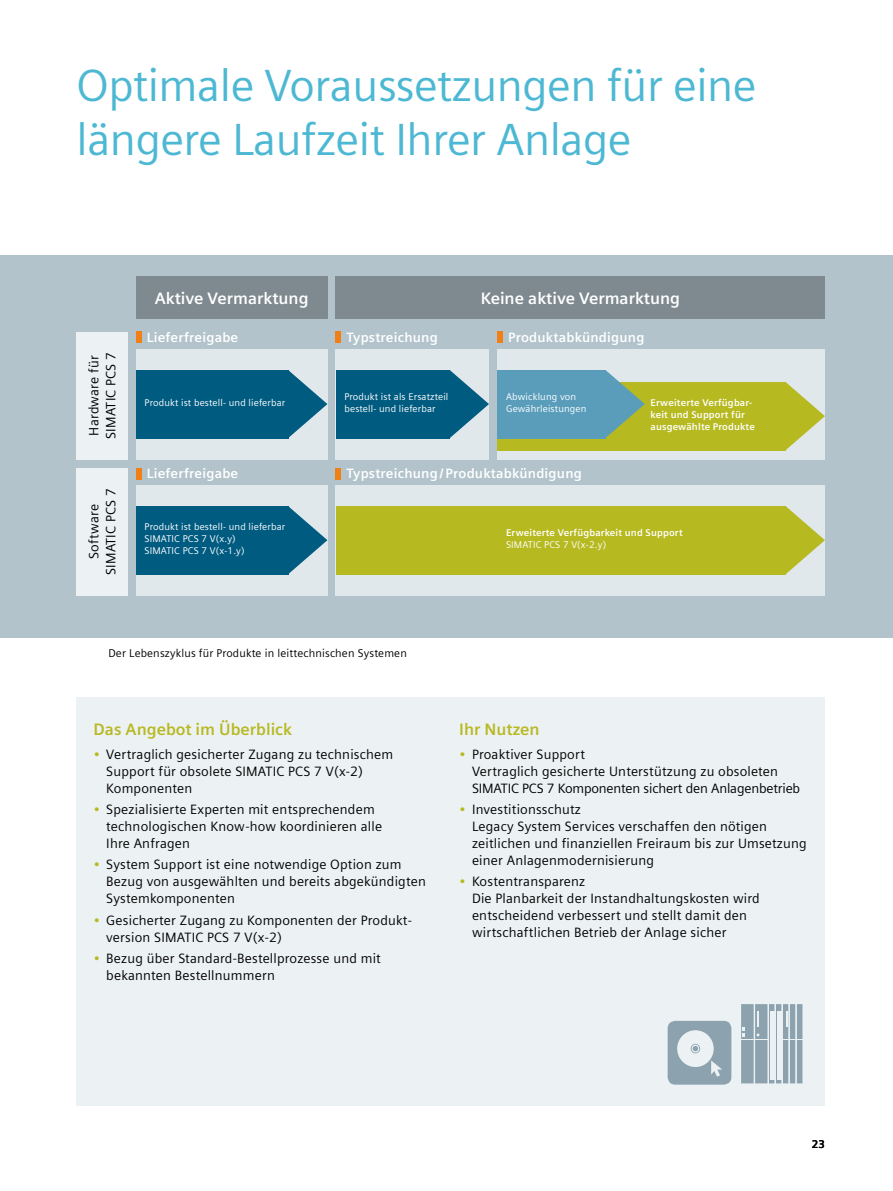
<style>
.page{position:relative;width:893px;height:1191px;background:#fff}
.page>*{position:absolute;margin:0;border:0;box-sizing:border-box;transform-origin:0 0}
.t1{font:45px/54px "Siemens Sans Global";letter-spacing:-.01em;color:#4db8d3}
.t2{font:700 16.5px "Siemens Sans Global";color:#fff}
.t3{font:700 16.5px "Siemens Sans Global";color:#b7b921}
.t4{font:13.5px/17px "Siemens Sans Global";letter-spacing:.015em;color:#000}
.t5{font:700 13.5px "Siemens Sans Global";letter-spacing:.015em;color:#fff}
.t6{font:11.25px "Siemens Sans Global";letter-spacing:.015em;color:#000}
.t7{font:700 11.25px "Siemens Sans Global";color:#000}
.t8{font:9.75px/12px "Siemens Sans Global";letter-spacing:.015em;color:#fff}
.t9{font:700 9.75px/12px "Siemens Sans Global";letter-spacing:.015em;color:#fff}
.s1{color:#b7b921}
</style>
<div class="page">
<div style="left:0;top:255px;width:893px;height:383px;background:#b2c3cc"></div>
<div style="left:77px;top:697px;width:748px;height:409px;background:#ecf1f3"></div>
<div style="left:136px;top:349px;width:191px;height:110px;background:#e1e8ec"></div>
<div style="left:668px;top:1020px;width:63px;height:64px;background:#8ca3af;border-radius:8px"></div>
<svg style="left:677px;top:1030px;width:45px;height:46px"></svg>
<svg style="left:741px;top:1004px;width:62px;height:80px"></svg>
<div style="left:77px;top:468px;width:51px;height:127px;background:#ecf1f3"></div>
<div style="left:77px;top:332px;width:51px;height:127px;background:#ecf1f3"></div>
<div style="left:136px;top:276px;width:191px;height:43px;background:#7e8a8f"></div>
<div style="left:336px;top:276px;width:489px;height:43px;background:#7e8a8f"></div>
<div style="left:136px;top:485px;width:191px;height:110px;background:#e1e8ec"></div>
<div style="left:336px;top:349px;width:153px;height:110px;background:#e1e8ec"></div>
<div style="left:497px;top:349px;width:328px;height:110px;background:#e1e8ec"></div>
<div style="left:136px;top:370px;width:152px;height:68px;background:#005b81"></div>
<svg style="left:288px;top:370px;width:39px;height:68px"></svg>
<div style="left:336px;top:485px;width:489px;height:110px;background:#e1e8ec"></div>
<div style="left:136px;top:506px;width:152px;height:68px;background:#005b81"></div>
<svg style="left:288px;top:506px;width:39px;height:68px"></svg>
<div style="left:336px;top:370px;width:114px;height:68px;background:#005b81"></div>
<svg style="left:450px;top:370px;width:39px;height:68px"></svg>
<div style="left:497px;top:382px;width:289px;height:68px;background:#b7b921"></div>
<svg style="left:786px;top:382px;width:39px;height:68px"></svg>
<div style="left:497px;top:370px;width:108px;height:68px;background:#599dbb"></div>
<svg style="left:605px;top:370px;width:40px;height:68px"></svg>
<div style="left:336px;top:506px;width:450px;height:68px;background:#b7b921"></div>
<svg style="left:786px;top:506px;width:39px;height:68px"></svg>
<div style="left:136px;top:332px;width:5px;height:11px;background:#f08015"></div>
<div style="left:136px;top:468px;width:5px;height:11px;background:#f08015"></div>
<div style="left:336px;top:332px;width:5px;height:11px;background:#f08015"></div>
<div style="left:497px;top:332px;width:6px;height:11px;background:#f08015"></div>
<div style="left:336px;top:468px;width:5px;height:11px;background:#f08015"></div>
<h1 class="t1" style="left:77px;top:60px;width:682px">Optimale Voraussetzungen für eine längere Laufzeit Ihrer Anlage</h1>
<p class="t2" style="left:155px;top:288px;width:155px">Aktive Vermarktung</p>
<p class="t2" style="left:481px;top:288px;width:201px">Keine aktive Vermarktung</p>
<p class="t4" style="left:86px;top:439px;width:88px;rotate:-90deg">Hardware für<br>SIMATIC PCS 7</p>
<p class="t4" style="left:86px;top:575px;width:88px;text-align:center;rotate:-90deg">Software<br>SIMATIC PCS 7</p>
<p class="t5" style="left:147px;top:329px;width:93px">Lieferfreigabe</p>
<p class="t5" style="left:347px;top:329px;width:93px">Typstreichung</p>
<p class="t5" style="left:508px;top:329px;width:138px">Produktabkündigung</p>
<p class="t8" style="left:145px;top:397px;width:142px">Produkt ist bestell- und lieferbar</p>
<p class="t5" style="left:147px;top:465px;width:93px">Lieferfreigabe</p>
<p class="t8" style="left:145px;top:521px;width:142px">Produkt ist bestell- und lieferbar<br>SIMATIC PCS 7 V(x.y)<br>SIMATIC PCS 7 V(x-1.y)</p>
<p class="t8" style="left:506px;top:391px;width:82px">Abwicklung von<br>Gewährleistungen</p>
<p class="t8" style="left:344px;top:391px;width:105px">Produkt ist als Ersatzteil bestell- und lieferbar</p>
<p class="t9" style="left:651px;top:397px;width:106px">Erweiterte Verfügbar&shy;keit und Support für ausgewählte Produkte</p>
<p class="t5" style="left:347px;top:465px;width:237px">Typstreichung / Produktabkündigung</p>
<p class="t9" style="left:506px;top:527px;width:178px">Erweiterte Verfügbarkeit und Support</p>
<p class="t8" style="left:506px;top:539px;width:102px">SIMATIC PCS 7 V(x-2.y)</p>
<p class="t6" style="left:108px;top:645px;width:300px">Der Lebenszyklus für Produkte in leittechnischen Systemen</p>
<p class="t3" style="left:94px;top:720px;width:200px">Das Angebot im Überblick</p>
<p class="t4" style="left:106px;top:746px;width:288px;text-indent:-13px"><span class="s1">•</span> Vertraglich gesicherter Zugang zu technischem<br>Support für obsolete SIMATIC PCS 7 V(x-2)<br>Komponenten</p>
<p class="t4" style="left:106px;top:801px;width:277px;text-indent:-13px"><span class="s1">•</span> Spezialisierte Experten mit entsprechendem technologischen Know-how koordinieren alle<br>Ihre Anfragen</p>
<p class="t4" style="left:106px;top:856px;width:321px;text-indent:-13px"><span class="s1">•</span> System Support ist eine notwendige Option zum<br>Bezug von ausgewählten und bereits abgekündigten<br>Systemkomponenten</p>
<p class="t4" style="left:106px;top:912px;width:307px;text-indent:-13px"><span class="s1">•</span> Gesicherter Zugang zu Komponenten der Produkt&shy;version SIMATIC PCS 7 V(x-2)</p>
<p class="t4" style="left:106px;top:950px;width:276px;text-indent:-13px"><span class="s1">•</span> Bezug über Standard-Bestellprozesse und mit bekannten Bestellnummern</p>
<p class="t3" style="left:459px;top:720px;width:82px">Ihr Nutzen</p>
<p class="t4" style="left:472px;top:746px;width:330px;text-indent:-13px"><span class="s1">•</span> Proaktiver Support<br>Vertraglich gesicherte Unterstützung zu obsoleten<br>SIMATIC PCS 7 Komponenten sichert den Anlagenbetrieb</p>
<p class="t4" style="left:472px;top:801px;width:336px;text-indent:-13px"><span class="s1">•</span> Investitionsschutz<br>Legacy System Services verschaffen den nötigen zeitlichen und finanziellen Freiraum bis zur Umsetzung einer Anlagenmodernisierung</p>
<p class="t4" style="left:472px;top:873px;width:289px;text-indent:-13px"><span class="s1">•</span> Kostentransparenz<br>Die Planbarkeit der Instandhaltungskosten wird entscheidend verbessert und stellt damit den wirtschaftlichen Betrieb der Anlage sicher</p>
<p class="t7" style="left:812px;top:1137px;width:15px">23</p>
</div>
